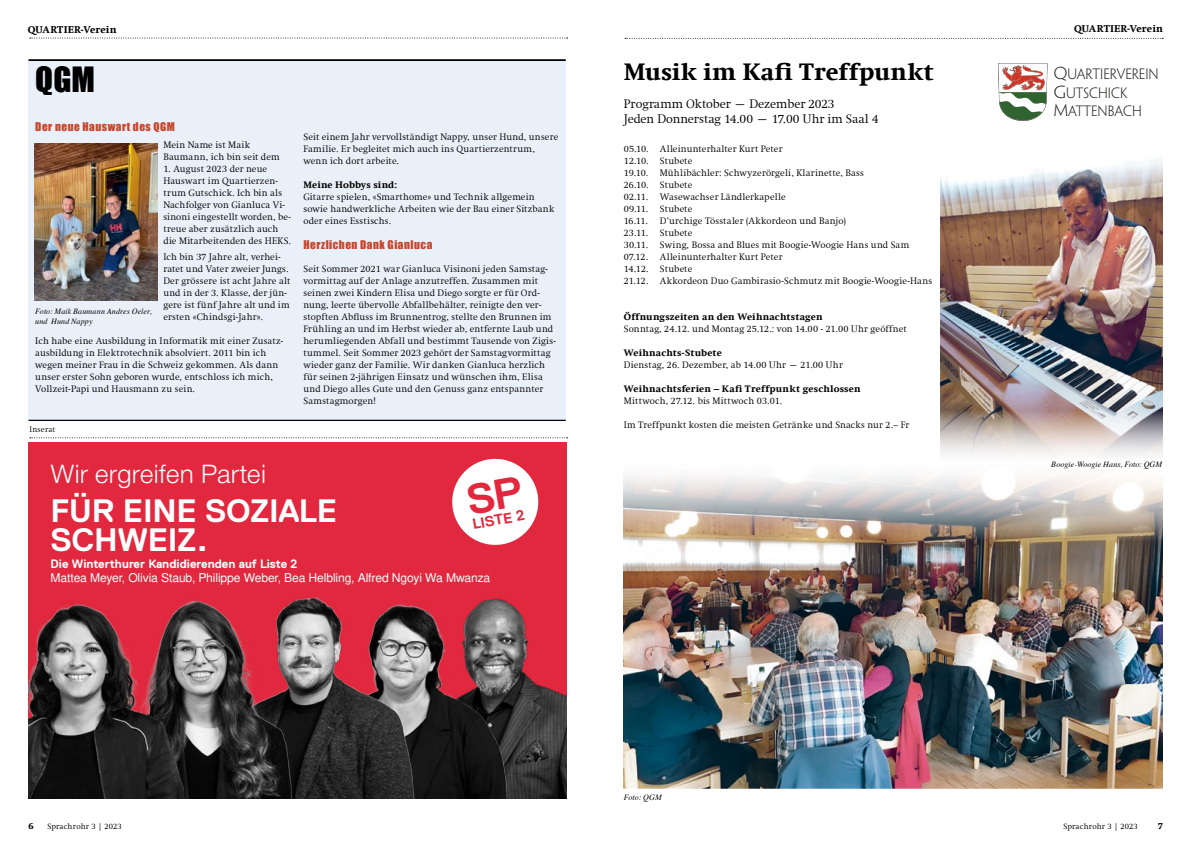
<style>
.page{position:relative;width:1191px;height:842px;background:#fff}
.page>*{position:absolute;margin:0;border:0;box-sizing:border-box;transform-origin:0 0}
.t1{font:700 32.4px/29.3px "Replica";letter-spacing:-.01em;color:#fff}
.t2{font:32px "Impact";color:#000}
.t3{font:27.4px "Nimbus San Nov";letter-spacing:-.01em;color:#fff}
.t4{font:800 24px "Swift Com";letter-spacing:.005em;color:#000}
.t5{font:700 14.7px "Replica";color:#e1283e}
.t6{font:300 13.4px/18.4px "Penumbra Flare Std";color:#1d1d1b}
.t7{font:300 12.5px/14.5px "Swift Com";color:#000}
.t8{font:12.1px "Nimbus San L";letter-spacing:-.01em;color:#fff}
.t9{font:700 12.1px "Replica";color:#fff}
.t10{font:11px "Impact";letter-spacing:.045em;color:#c7462d}
.t11{font:800 10px "Swift Com";letter-spacing:.005em;color:#000}
.t12{font:300 9.5px/12px "Swift Com";letter-spacing:.015em;color:#000}
.t13{font:800 9.5px "Swift Com";letter-spacing:.02em;color:#000}
.t14{font:800 9px "Swift Com";color:#000}
.t15{font:italic 8px/9.6px "Times";letter-spacing:.015em;color:#000}
.t16{font:300 8px "Swift Com";letter-spacing:.015em;color:#000}
.s1{font-size:15.6px}
</style>
<div class="page">
<svg style="left:998px;top:63px;width:49px;height:58px"></svg>
<svg style="left:625px;top:38px;width:538px;height:1px"></svg>
<img style="left:624px;top:475px;width:538px;height:313px">
<img style="left:940px;top:160px;width:222px;height:296px">
<div style="left:28px;top:443px;width:539px;height:356px;background:#e1283e"></div>
<img style="left:527px;top:638px;width:40px;height:161px">
<img style="left:415px;top:598px;width:112px;height:201px">
<img style="left:299px;top:596px;width:116px;height:203px">
<img style="left:183px;top:599px;width:116px;height:200px">
<img style="left:28px;top:604px;width:155px;height:195px">
<div style="left:28px;top:60px;width:538px;height:360px;background:#eaf0f9"></div>
<div style="left:27px;top:59px;width:540px;height:362px;border:2px solid #000"></div>
<img style="left:34px;top:143px;width:124px;height:157px">
<svg style="left:30px;top:38px;width:538px;height:1px"></svg>
<svg style="left:28px;top:437px;width:541px;height:6px"></svg>
<svg style="left:452px;top:458px;width:87px;height:87px"></svg>
<p class="t11" style="left:28px;top:23px;width:90px">QUARTIER-Verein</p>
<h2 class="t2" style="left:35px;top:55px;width:61px">QGM</h2>
<p class="t10" style="left:35px;top:118px;width:141px">Der neue Hauswart des QGM</p>
<p class="t12" style="left:163px;top:139px;width:118px">Mein Name ist Maik<br>Baumann, ich bin seit dem</p>
<p class="t12" style="left:163px;top:163px;width:129px">1. August 2023 der neue<br>Hauswart im Quartierzen&shy;trum Gutschick. Ich bin als<br>Nachfolger von Gianluca Vi&shy;sinoni eingestellt worden, be&shy;treue aber zusätzlich auch die Mitarbeitenden des HEKS.</p>
<p class="t12" style="left:163px;top:251px;width:128px">Ich bin 37 Jahre alt, verhei&shy;ratet und Vater zweier Jungs.<br>Der grössere ist acht Jahre alt und in der 3. Klasse, der jün&shy;gere ist fünf Jahre alt und im ersten «Chindsgi-Jahr».</p>
<p class="t12" style="left:35px;top:335px;width:249px">Ich habe eine Ausbildung in Informatik mit einer Zusatz&shy;ausbildung in Elektrotechnik absolviert. 2011 bin ich wegen meiner Frau in die Schweiz gekommen. Als dann unser erster Sohn geboren wurde, entschloss ich mich, Vollzeit-Papi und Hausmann zu sein.</p>
<p class="t15" style="left:35px;top:306px;width:118px">Foto: Maik Baumann Andres Oeler, und Hund Nappy</p>
<p class="t16" style="left:30px;top:425px;width:27px">Inserat</p>
<p class="t12" style="left:303px;top:131px;width:256px">Seit einem Jahr vervollständigt Nappy, unser Hund, unsere<br>Familie. Er begleitet mich auch ins Quartierzentrum, wenn ich dort arbeite.</p>
<p class="t13" style="left:303px;top:179px;width:95px">Meine Hobbys sind:</p>
<p class="t12" style="left:303px;top:191px;width:252px">Gitarre spielen, «Smarthome» und Technik allgemein sowie handwerkliche Arbeiten wie der Bau einer Sitzbank oder eines Esstischs.</p>
<p class="t10" style="left:303px;top:236px;width:130px">Herzlichen Dank Gianluca</p>
<p class="t12" style="left:303px;top:263px;width:254px">Seit Sommer 2021 war Gianluca Visinoni jeden Samstag&shy;vormittag auf der Anlage anzutreffen. Zusammen mit seinen zwei Kindern Elisa und Diego sorgte er für Ord&shy;nung, leerte übervolle Abfallbehälter, reinigte den ver&shy;stopften Abfluss im Brunnentrog, stellte den Brunnen im Frühling an und im Herbst wieder ab, entfernte Laub und herumliegenden Abfall und bestimmt Tausende von Zigis&shy;tummel. Seit Sommer 2023 gehört der Samstagvormittag wieder ganz der Familie. Wir danken Gianluca herzlich für seinen 2-jährigen Einsatz und wünschen ihm, Elisa und Diego alles Gute und den Genuss ganz entspannter Samstagmorgen!</p>
<h3 class="t3" style="left:51px;top:458px;width:217px">Wir ergreifen Partei</h3>
<h1 class="t1" style="left:51px;top:496px;width:288px">FÜR EINE SOZIALE<br>SCHWEIZ.</h1>
<h3 class="t5" style="left:471px;top:516px;width:54px;rotate:-10deg">LISTE 2</h3>
<p class="t9" style="left:51px;top:557px;width:248px">Die Winterthurer Kandidierenden auf Liste 2</p>
<p class="t8" style="left:51px;top:569px;width:441px">Mattea Meyer, Olivia Staub, Philippe Weber, Bea Helbling, Alfred Ngoyi Wa Mwanza</p>
<h3 class="t4" style="left:624px;top:57px;width:312px">Musik im Kafi Treffpunkt</h3>
<h3 class="t7" style="left:624px;top:97px;width:256px">Programm Oktober – Dezember 2023<br>Jeden Donnerstag 14.00 – 17.00 Uhr im Saal 4</h3>
<p class="t12" style="left:624px;top:143px;width:310px">05.10. Alleinunterhalter Kurt Peter<br>12.10. Stubete<br>19.10. Mühlibächler: Schwyzerörgeli, Klarinette, Bass<br>26.10. Stubete<br>02.11. Wasewachser Ländlerkapelle<br>09.11. Stubete<br>16.11. D’urchige Tösstaler (Akkordeon und Banjo)<br>23.11. Stubete<br>30.11. Swing, Bossa and Blues mit Boogie-Woogie Hans und Sam 07.12. Alleinunterhalter Kurt Peter<br>14.12. Stubete<br>21.12. Akkordeon Duo Gambirasio-Schmutz mit Boogie-Woogie-Hans</p>
<p class="t13" style="left:624px;top:311px;width:200px">Öffnungszeiten an den Weihnachtstagen</p>
<p class="t12" style="left:624px;top:323px;width:284px">Sonntag, 24.12. und Montag 25.12.: von 14.00 - 21.00 Uhr geöffnet</p>
<p class="t13" style="left:624px;top:347px;width:99px">Weihnachts-Stubete</p>
<p class="t12" style="left:624px;top:359px;width:220px">Dienstag, 26. Dezember, ab 14.00 Uhr – 21.00 Uhr</p>
<p class="t13" style="left:624px;top:383px;width:238px">Weihnachtsferien – Kafi Treffpunkt geschlossen</p>
<p class="t12" style="left:624px;top:395px;width:160px">Mittwoch, 27.12. bis Mittwoch 03.01.</p>
<p class="t12" style="left:624px;top:419px;width:287px">Im Treffpunkt kosten die meisten Getränke und Snacks nur 2.− Fr</p>
<p class="t15" style="left:624px;top:792px;width:39px">Foto: QGM</p>
<p class="t11" style="left:1074px;top:23px;width:90px">QUARTIER-Verein</p>
<h3 class="t6" style="left:1053px;top:65px;width:106px"><span class="s1">Q</span>UARTIERVEREIN<br><span class="s1">G</span>UTSCHICK<br><span class="s1">M</span>ATTENBACH</h3>
<p class="t15" style="left:1051px;top:459px;width:112px">Boogie-Woogie Hans, Foto: QGM</p>
<p class="t14" style="left:28px;top:821px;width:7px">6</p>
<p class="t16" style="left:47px;top:822px;width:76px">Sprachrohr 3 | 2023</p>
<p class="t16" style="left:1063px;top:822px;width:76px">Sprachrohr 3 | 2023</p>
<p class="t14" style="left:1157px;top:820px;width:7px">7</p>
</div>
